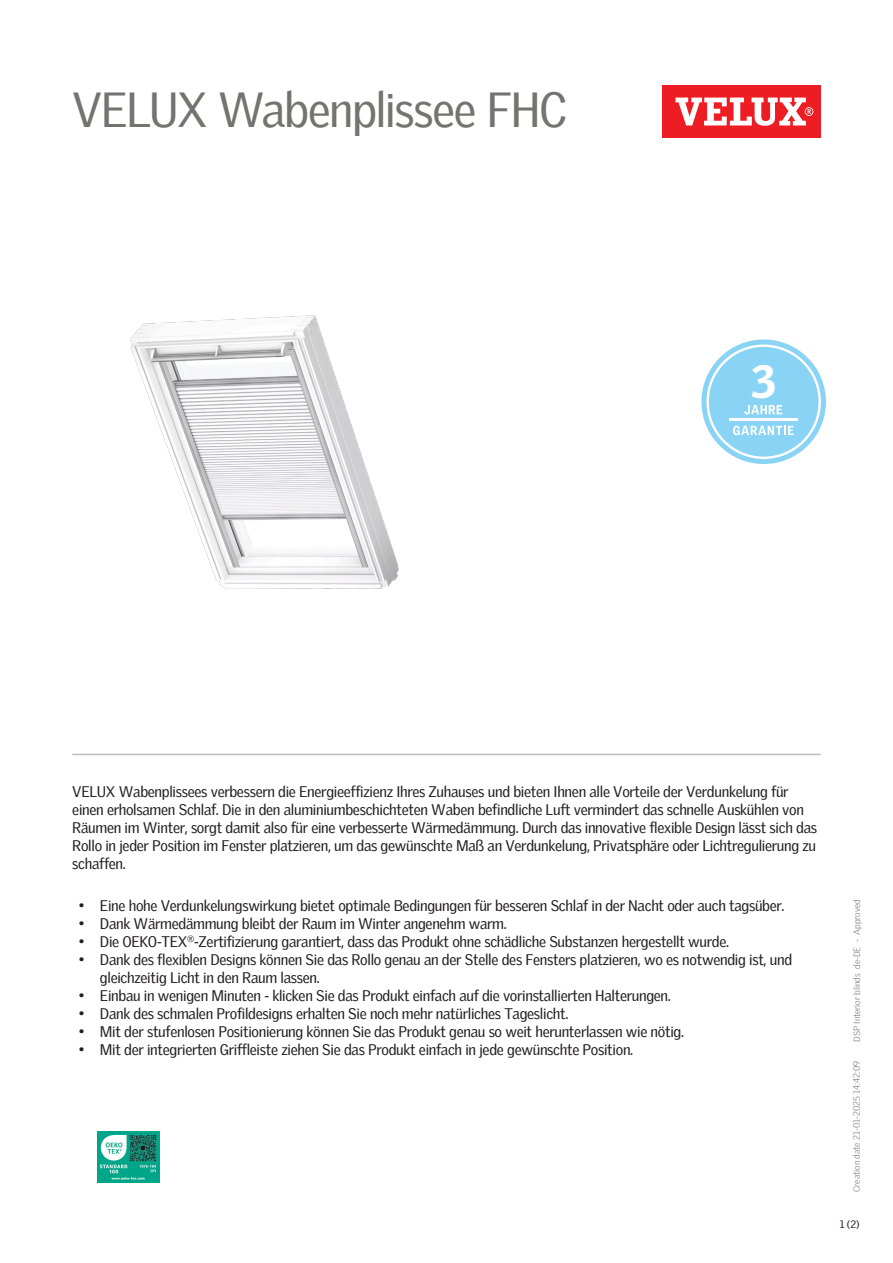
<style>
.page{position:relative;width:893px;height:1263px;background:#fff}
.page>*{position:absolute;margin:0;border:0;box-sizing:border-box;transform-origin:0 0}
.Headline{font:48px "Velux Gothic";letter-spacing:-.03em;color:#737371}
.t1{font:900 45.3px "Velux Gothic";color:#fff}
.Body_Regular{font:15px/18px "Velux Gothic";letter-spacing:-.02em;color:#231f20}
.t2{font:10.5px "Velux Gothic";color:#231f20}
.t3{font:300 9px "Velux Gothic";color:#7c7e81}
</style>
<div class="page">
<div style="left:662px;top:85px;width:159px;height:53px;background:#ee1d23"></div>
<svg style="left:675px;top:98px;width:138px;height:28px"></svg>
<hr style="left:72px;top:754px;width:749px;height:1px;background:#bcbdbb">
<img style="left:98px;top:1131px;width:61px;height:51px">
<img style="left:130px;top:315px;width:269px;height:274px">
<svg style="left:701px;top:339px;width:125px;height:125px"></svg>
<p class="Headline" style="left:72px;top:74px;width:497px">VELUX Wabenplissee FHC</p>
<p class="t1" style="left:751px;top:353px;width:26px">3</p>
<p class="Body_Regular" style="left:72px;top:781px;width:746px">VELUX Wabenplissees verbessern die Energieeffizienz Ihres Zuhauses und bieten Ihnen alle Vorteile der Verdunkelung für einen erholsamen Schlaf. Die in den aluminiumbeschichteten Waben befindliche Luft vermindert das schnelle Auskühlen von Räumen im Winter, sorgt damit also für eine verbesserte Wärmedämmung. Durch das innovative flexible Design lässt sich das Rollo in jeder Position im Fenster platzieren, um das gewünschte Maß an Verdunkelung, Privatsphäre oder Lichtregulierung zu schaffen.</p>
<p class="Body_Regular" style="left:79px;top:896px;width:707px">• Eine hohe Verdunkelungswirkung bietet optimale Bedingungen für besseren Schlaf in der Nacht oder auch tagsüber.</p>
<p class="Body_Regular" style="left:79px;top:914px;width:429px">• Dank Wärmedämmung bleibt der Raum im Winter angenehm warm.</p>
<p class="Body_Regular" style="left:79px;top:932px;width:652px">• Die OEKO-TEX<sup>®</sup>-Zertifizierung garantiert, dass das Produkt ohne schädliche Substanzen hergestellt wurde.</p>
<p class="Body_Regular" style="left:100px;top:950px;width:694px;text-indent:-21px">• Dank des flexiblen Designs können Sie das Rollo genau an der Stelle des Fensters platzieren, wo es notwendig ist, und gleichzeitig Licht in den Raum lassen.</p>
<p class="Body_Regular" style="left:79px;top:986px;width:594px">• Einbau in wenigen Minuten - klicken Sie das Produkt einfach auf die vorinstallierten Halterungen.</p>
<p class="Body_Regular" style="left:79px;top:1004px;width:491px">• Dank des schmalen Profildesigns erhalten Sie noch mehr natürliches Tageslicht.</p>
<p class="Body_Regular" style="left:79px;top:1022px;width:607px">• Mit der stufenlosen Positionierung können Sie das Produkt genau so weit herunterlassen wie nötig.</p>
<p class="Body_Regular" style="left:79px;top:1040px;width:556px">• Mit der integrierten Griffleiste ziehen Sie das Produkt einfach in jede gewünschte Position.</p>
<p class="t3" style="left:850px;top:1042px;width:144px;rotate:-90deg">DSP Interior blinds de-DE - Approved</p>
<p class="t3" style="left:850px;top:1192px;width:132px;rotate:-90deg">Creation date 21-01-2025 14:42:09</p>
<p class="t2" style="left:840px;top:1216px;width:21px">1 (2)</p>
</div>
